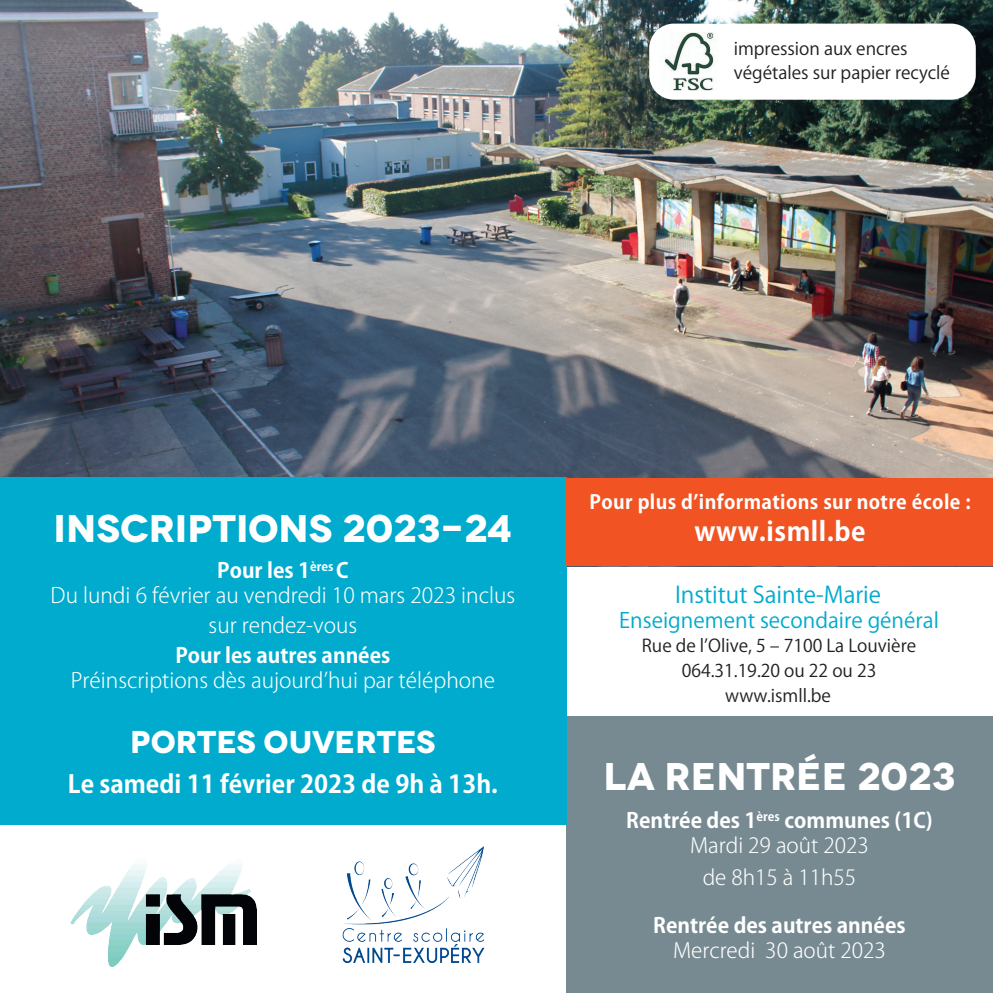
<style>
.page{position:relative;width:993px;height:993px;background:#fff}
.page>*{position:absolute;margin:0;border:0;box-sizing:border-box;transform-origin:0 0}
.t1{font:700 38.5px "Novecentowide";color:#fff}
.t2{font:700 31.5px "Novecentowide";color:#fff}
.t3{font:700 26.25px "Koz Go Pr 6 N";letter-spacing:.02em;color:#fff}
.t4{font:700 24.5px "Koz Go Pro";color:#fff}
.t5{font:22.75px "Koz Go Pro";color:#00abcd}
.t6{font:300 21px/30.1px "Koz Go Pro";color:#fff;text-align:center}
.t7{font:21px "Koz Go Pro";color:#00abcd}
.t8{font:700 20.82px/25px "Koz Go Pro";color:#fff;text-align:center}
.t9{font:300 20.82px "Koz Go Pro";color:#fff}
.t10{font:700 19.25px "Koz Go Pr 6 N";letter-spacing:.02em;color:#fff}
.t11{font:17.5px/24.5px "Koz Go Pro";color:#231f20;text-align:center}
.s1{font-weight:300}
</style>
<div class="page">
<div style="left:566px;top:716px;width:426px;height:276px;background:#778a91"></div>
<img style="left:0;top:0;width:992px;height:566px">
<div style="left:0;top:477px;width:566px;height:347px;background:#00abcd"></div>
<img style="left:71px;top:864px;width:185px;height:102px">
<img style="left:342px;top:846px;width:143px;height:116px">
<div style="left:649px;top:24px;width:326px;height:76px;background:#fff;border-radius:25px"></div>
<img style="left:664px;top:32px;width:50px;height:59px">
<div style="left:566px;top:478px;width:426px;height:87px;background:#f15422"></div>
<p class="t11" style="left:733px;top:36px;width:218px;text-align:left">impression aux encres végétales sur papier recyclé</p>
<h1 class="t1" style="left:54px;top:504px;width:460px">INSCRIPTIONS 2023-24</h1>
<p class="t8" style="left:217px;top:559px;width:133px">Pour les 1<sup>ères</sup> C</p>
<p class="t6" style="left:51px;top:580px;width:466px">Du lundi 6 février au vendredi 10 mars 2023 inclus sur rendez-vous</p>
<p class="t8" style="left:175px;top:644px;width:216px">Pour les autres années</p>
<p class="t6" style="left:71px;top:665px;width:425px">Préinscriptions dès aujourd’hui par téléphone</p>
<h2 class="t2" style="left:130px;top:722px;width:307px">PORTES OUVERTES</h2>
<h3 class="t4" style="left:68px;top:768px;width:431px">Le samedi 11 février 2023 de 9h à 13h.</h3>
<p class="t10" style="left:589px;top:491px;width:382px">Pour plus d’informations sur notre école :</p>
<h3 class="t3" style="left:694px;top:516px;width:172px">www.ismll.be</h3>
<h3 class="t5" style="left:675px;top:580px;width:207px">Institut Sainte-Marie</h3>
<p class="t7" style="left:619px;top:606px;width:321px">Enseignement secondaire général</p>
<p class="t11" style="left:641px;top:634px;width:276px">Rue de l’Olive, 5 – 7100 La Louvière<br>064.31.19.20 ou 22 ou 23 www.ismll.be</p>
<h1 class="t1" style="left:603px;top:752px;width:353px">LA RENTRÉE 2023</h1>
<p class="t8" style="left:626px;top:809px;width:308px">Rentrée des 1<sup>ères</sup> communes (1C)<br><span class="s1">Mardi 29 août 2023</span></p>
<p class="t9" style="left:702px;top:863px;width:155px">de 8h15 à 11h55</p>
<p class="t8" style="left:653px;top:914px;width:254px">Rentrée des autres années</p>
<p class="t9" style="left:673px;top:936px;width:214px">Mercredi 30 août 2023</p>
</div>
